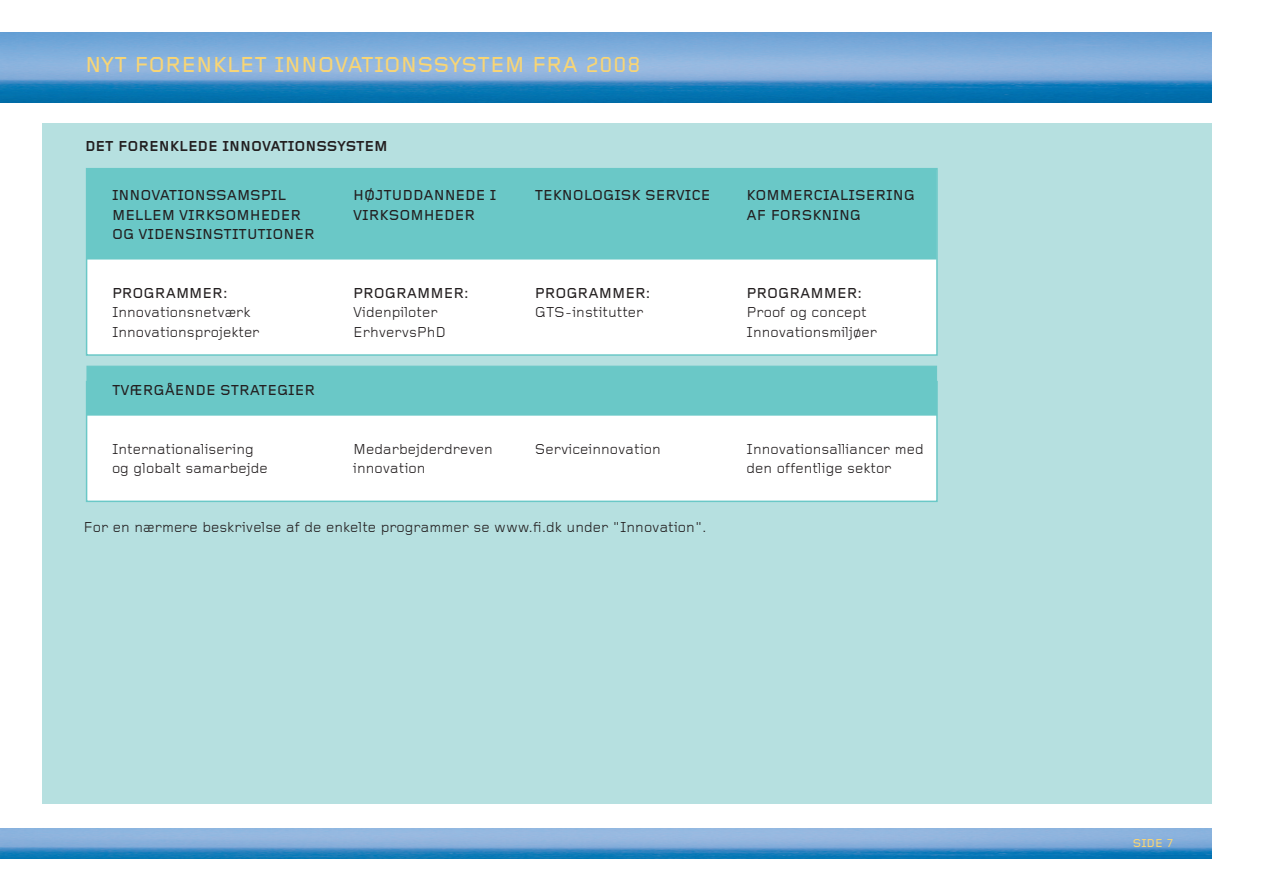
<style>
.page{position:relative;width:1263px;height:893px;background:#fff}
.page>*{position:absolute;margin:0;border:0;box-sizing:border-box;transform-origin:0 0}
.t1{font:500 22.5px "Foundry Gridnik";letter-spacing:.01em;color:#f8d575}
.t2{font:15px/19.5px "Foundry Gridnik";color:#231f20}
.t3{font:500 15px/19.5px "Foundry Gridnik";color:#231f20}
.t4{font:700 15px "Foundry Gridnik";color:#231f20}
.t5{font:500 12px "Foundry Gridnik";color:#f8d575}
</style>
<div class="page">
<div style="left:43px;top:123px;width:1169px;height:681px;background:#b6e0e0"></div>
<img style="left:0;top:828px;width:1212px;height:31px">
<img style="left:0;top:33px;width:1212px;height:69px">
<div style="left:86px;top:381px;width:852px;height:121px;background:#fff;border:2px solid #6ac8c7"></div>
<div style="left:86px;top:168px;width:852px;height:188px;background:#fff;border:2px solid #6ac8c7"></div>
<div style="left:87px;top:366px;width:850px;height:49px;background:#6ac8c7"></div>
<div style="left:86px;top:168px;width:850px;height:91px;background:#6ac8c7"></div>
<h1 class="t1" style="left:85px;top:52px;width:79px">NYT FORENKLET</h1>
<h1 class="t1" style="left:275px;top:52px;width:16px">INNOVATIONSS</h1>
<h1 class="t1" style="left:449px;top:52px;width:29px">YSTEM</h1>
<h1 class="t1" style="left:532px;top:52px;width:110px">FRA 2008</h1>
<p class="t4" style="left:85px;top:137px;width:10px">DET</p>
<p class="t4" style="left:118px;top:137px;width:42px">FORENKLEDE</p>
<p class="t4" style="left:222px;top:137px;width:11px">INNOVATIONSS</p>
<p class="t4" style="left:337px;top:137px;width:20px">YSTEM</p>
<p class="t3" style="left:112px;top:186px;width:18px">INNOVATIONSSAMSPIL<br>MELLEM</p>
<p class="t3" style="left:353px;top:186px;width:33px">HØJTUDDANNEDE</p>
<p class="t3" style="left:490px;top:186px;width:6px">I</p>
<p class="t3" style="left:353px;top:206px;width:12px">VIRKSOMHEDER</p>
<p class="t3" style="left:179px;top:206px;width:12px">VIRKSOMHEDER</p>
<p class="t3" style="left:112px;top:225px;width:37px">OG VIDENSINSTITUTIONER</p>
<p class="t3" style="left:112px;top:284px;width:22px">PROGRAMMER</p>
<p class="t3" style="left:223px;top:284px;width:6px">:</p>
<p class="t2" style="left:112px;top:303px;width:149px">Innovationsnetværk<br>Innovationsprojekter</p>
<p class="t3" style="left:112px;top:381px;width:74px">TVÆRGÅENDE</p>
<p class="t3" style="left:220px;top:381px;width:11px">STRATEGIER</p>
<p class="t2" style="left:112px;top:440px;width:157px">Internationalisering og globalt samarbejde</p>
<p class="t3" style="left:353px;top:284px;width:22px">PROGRAMMER</p>
<p class="t3" style="left:464px;top:284px;width:6px">:</p>
<p class="t2" style="left:353px;top:303px;width:94px">Videnpiloter<br>E rhvervsPhD</p>
<p class="t2" style="left:353px;top:440px;width:141px">Medarbejderdreven innovation</p>
<p class="t3" style="left:535px;top:186px;width:19px">TEKNOLOGISK</p>
<p class="t3" style="left:645px;top:186px;width:10px">SERVI</p>
<p class="t3" style="left:691px;top:186px;width:17px">CE</p>
<p class="t3" style="left:535px;top:284px;width:22px">PROGRAMMER</p>
<p class="t3" style="left:646px;top:284px;width:6px">:</p>
<p class="t2" style="left:535px;top:303px;width:11px">GTS</p>
<p class="t2" style="left:565px;top:303px;width:80px">-institutter</p>
<p class="t2" style="left:535px;top:440px;width:128px">Serviceinnovation</p>
<p class="t2" style="left:84px;top:518px;width:624px">For en nærmere beskrivelse af de enkelte programmer se www.fi.dk under "Innovation".</p>
<p class="t3" style="left:747px;top:186px;width:22px">KOMMER</p>
<p class="t3" style="left:813px;top:186px;width:20px">CIALISERING</p>
<p class="t3" style="left:747px;top:206px;width:45px">AF FORSKNING</p>
<p class="t3" style="left:747px;top:284px;width:22px">PROGRAMMER</p>
<p class="t3" style="left:858px;top:284px;width:6px">:</p>
<p class="t2" style="left:747px;top:303px;width:132px">Proof og concept<br>Innovationsmiljøer</p>
<p class="t2" style="left:747px;top:440px;width:179px">Innovationsalliancer med den offentlige sektor</p>
<p class="t5" style="left:1133px;top:836px;width:42px">SIDE 7</p>
</div>
